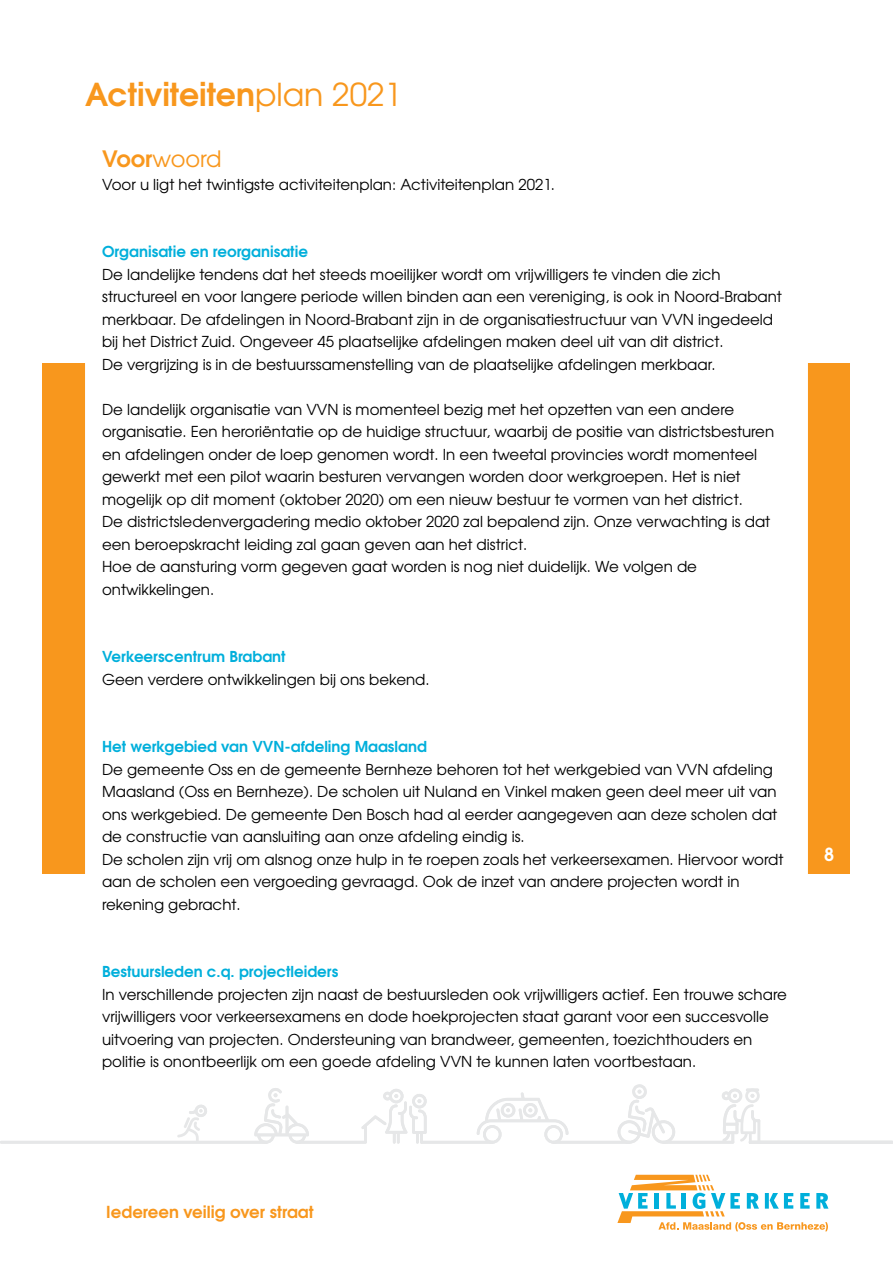
<style>
.page{position:relative;width:893px;height:1263px;background:#fff}
.page>*{position:absolute;margin:0;border:0;box-sizing:border-box;transform-origin:0 0}
.t1{font:700 31.5px "Te X Gyre Adventor";color:#f8971d}
.t2{font:22.5px "Te X Gyre Adventor";letter-spacing:-.01em;color:#f8971d}
.t3{font:700 18px "Te X Gyre Adventor";color:#fff}
.t4{font:700 16.5px "Te X Gyre Adventor";color:#f8971d}
.t5{font:15px/22.5px "Te X Gyre Adventor";color:#000}
.t6{font:700 15px "Te X Gyre Adventor";color:#00afdb}
.s1{font-weight:400}
.s2{font-weight:700}
</style>
<div class="page">
<svg style="left:617px;top:1175px;width:211px;height:56px"></svg>
<div style="left:43px;top:363px;width:807px;height:510px;background:#f8971d"></div>
<div style="left:85px;top:361px;width:723px;height:524px;background:#fff"></div>
<hr style="left:0;top:1141px;width:267px;height:3px;background:#e6e7e8">
<svg style="left:177px;top:1084px;width:716px;height:60px"></svg>
<h1 class="t1" style="left:85px;top:68px;width:318px">Activiteiten<span class="s1">plan 2021</span></h1>
<h2 class="t2" style="left:102px;top:141px;width:121px"><span class="s2">Voor</span>woord</h2>
<p class="t5" style="left:102px;top:172px;width:454px">Voor u ligt het twintigste activiteitenplan: Activiteitenplan 2021.</p>
<p class="t6" style="left:102px;top:239px;width:207px">Organisatie en reorganisatie</p>
<p class="t5" style="left:102px;top:262px;width:681px">De landelijke tendens dat het steeds moeilijker wordt om vrijwilligers te vinden die zich structureel en voor langere periode willen binden aan een vereniging, is ook in Noord-Brabant merkbaar. De afdelingen in Noord-Brabant zijn in de organisatiestructuur van VVN ingedeeld bij het District Zuid. Ongeveer 45 plaatselijke afdelingen maken deel uit van dit district.<br>De vergrijzing is in de bestuurssamenstelling van de plaatselijke afdelingen merkbaar.</p>
<p class="t5" style="left:102px;top:397px;width:674px">De landelijk organisatie van VVN is momenteel bezig met het opzetten van een andere organisatie. Een heroriëntatie op de huidige structuur, waarbij de positie van districtsbesturen en afdelingen onder de loep genomen wordt. In een tweetal provincies wordt momenteel gewerkt met een pilot waarin besturen vervangen worden door werkgroepen. Het is niet mogelijk op dit moment (oktober 2020) om een nieuw bestuur te vormen van het district.<br>De districtsledenvergadering medio oktober 2020 zal bepalend zijn. Onze verwachting is dat een beroepskracht leiding zal gaan geven aan het district.<br>Hoe de aansturing vorm gegeven gaat worden is nog niet duidelijk. We volgen de ontwikkelingen.</p>
<p class="t6" style="left:102px;top:644px;width:185px">Verkeerscentrum Brabant</p>
<p class="t5" style="left:102px;top:667px;width:329px">Geen verdere ontwikkelingen bij ons bekend.</p>
<p class="t6" style="left:102px;top:734px;width:326px">Het werkgebied van VVN-afdeling Maasland</p>
<p class="t5" style="left:102px;top:757px;width:683px">De gemeente Oss en de gemeente Bernheze behoren tot het werkgebied van VVN afdeling Maasland (Oss en Bernheze). De scholen uit Nuland en Vinkel maken geen deel meer uit van ons werkgebied. De gemeente Den Bosch had al eerder aangegeven aan deze scholen dat de constructie van aansluiting aan onze afdeling eindig is.<br>De scholen zijn vrij om alsnog onze hulp in te roepen zoals het verkeersexamen. Hiervoor wordt aan de scholen een vergoeding gevraagd. Ook de inzet van andere projecten wordt in rekening gebracht.</p>
<p class="t6" style="left:102px;top:959px;width:238px">Bestuursleden c.q. projectleiders</p>
<p class="t5" style="left:102px;top:982px;width:686px">In verschillende projecten zijn naast de bestuursleden ook vrijwilligers actief. Een trouwe schare vrijwilligers voor verkeersexamens en dode hoekprojecten staat garant voor een succesvolle uitvoering van projecten. Ondersteuning van brandweer, gemeenten, toezichthouders en politie is onontbeerlijk om een goede afdeling VVN te kunnen laten voortbestaan.</p>
<p class="t3" style="left:824px;top:839px;width:12px">8</p>
<p class="t4" style="left:106px;top:1197px;width:209px">Iedereen veilig over straat</p>
</div>
